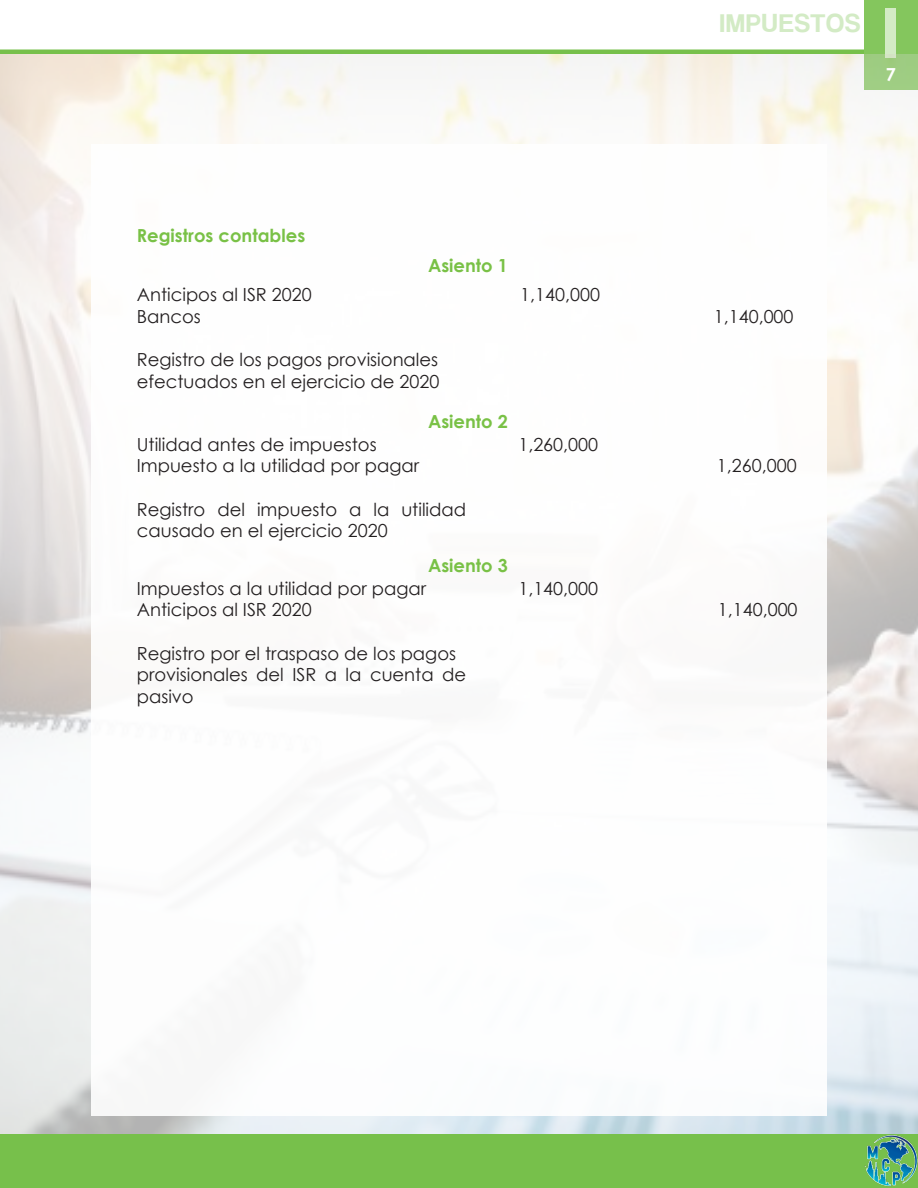
<style>
.page{position:relative;width:918px;height:1188px;background:#fff}
.page>*{position:absolute;margin:0;border:0;box-sizing:border-box;transform-origin:0 0}
.t1{font:75px "Coolvetica Rg";color:#d3ebc5}
.t2{font:27px "Coolvetica Rg";letter-spacing:.05em;color:#d3ebc5}
.t3{font:18px/21.6px "Century Gothic";color:#231f20}
.t4{font:700 18px "Century Gothic";color:#79c146}
.t5{font:700 18px "Century Gothic";color:#fff}
</style>
<div class="page">
<div style="left:0;top:1134px;width:918px;height:54px;background:#77c04b"></div>
<hr style="left:0;top:50px;width:864px;height:4px;background:#77c04b">
<div style="left:864px;top:0;width:54px;height:90px;background:#84c65d"></div>
<img style="left:865px;top:1135px;width:53px;height:52px">
<img style="left:0;top:54px;width:918px;height:1080px">
<div style="left:91px;top:144px;width:736px;height:972px;background:#fff"></div>
<p class="t4" style="left:137px;top:222px;width:170px">Registros contables</p>
<p class="t4" style="left:428px;top:252px;width:81px">Asiento 1</p>
<p class="t3" style="left:137px;top:284px;width:176px">Anticipos al ISR 2020</p>
<p class="t3" style="left:137px;top:305px;width:66px">Bancos</p>
<p class="t3" style="left:137px;top:348px;width:303px">Registro de los pagos provisionales</p>
<p class="t3" style="left:137px;top:370px;width:304px">efectuados en el ejercicio de 2020</p>
<p class="t4" style="left:428px;top:408px;width:81px">Asiento 2</p>
<p class="t3" style="left:137px;top:433px;width:241px">Utilidad antes de impuestos</p>
<p class="t3" style="left:137px;top:455px;width:284px">Impuesto a la utilidad por pagar</p>
<p class="t3" style="left:137px;top:498px;width:331px">Registro del impuesto a la utilidad causado en el ejercicio 2020</p>
<p class="t4" style="left:428px;top:552px;width:81px">Asiento 3</p>
<p class="t3" style="left:137px;top:577px;width:291px">Impuestos a la utilidad por pagar</p>
<p class="t3" style="left:137px;top:599px;width:176px">Anticipos al ISR 2020</p>
<p class="t3" style="left:137px;top:642px;width:321px">Registro por el traspaso de los pagos</p>
<p class="t3" style="left:137px;top:664px;width:331px">provisionales del ISR a la cuenta de pasivo</p>
<p class="t3" style="left:520px;top:284px;width:81px">1,140,000</p>
<p class="t3" style="left:518px;top:433px;width:81px">1,260,000</p>
<p class="t3" style="left:518px;top:577px;width:81px">1,140,000</p>
<h2 class="t2" style="left:720px;top:7px;width:142px">IMPUESTOS</h2>
<h1 class="t1" style="left:884px;top:-12px;width:16px">I</h1>
<p class="t5" style="left:886px;top:61px;width:12px">7</p>
<p class="t3" style="left:714px;top:305px;width:81px">1,140,000</p>
<p class="t3" style="left:717px;top:455px;width:81px">1,260,000</p>
<p class="t3" style="left:718px;top:599px;width:81px">1,140,000</p>
</div>
